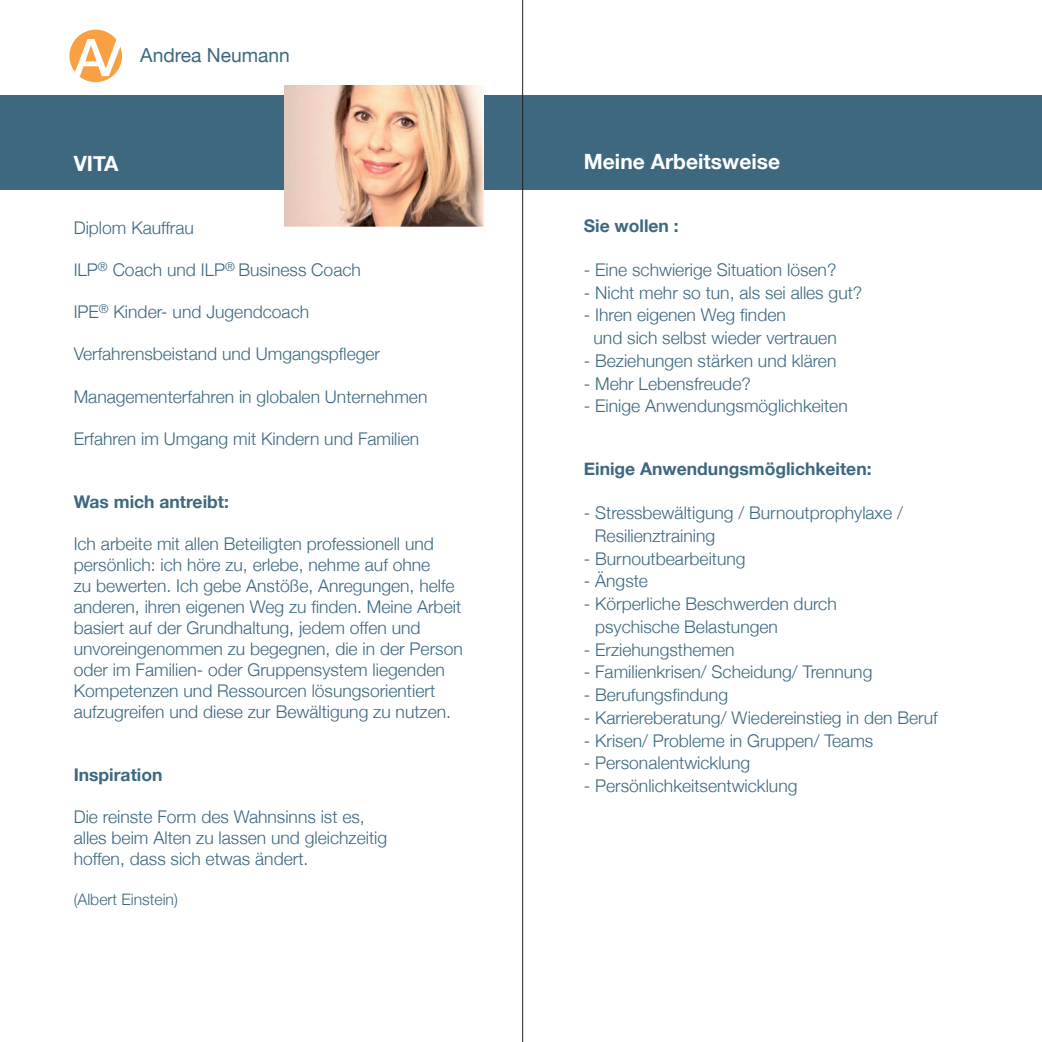
<style>
.page{position:relative;width:1042px;height:1042px;background:#fff}
.page>*{position:absolute;margin:0;border:0;box-sizing:border-box;transform-origin:0 0}
.t1{font:500 51.98px "Helvetica Neue";color:#fff}
.t2{font:700 21px "Helvetica Neue";color:#fff}
.t3{font:19.25px "Helvetica Neue";color:#3d687f}
.t4{font:300 17.5px/21px "Helvetica Neue";color:#3d687f}
.t5{font:700 17.5px "Helvetica Neue";color:#3d687f}
.t6{font:300 15.75px "Helvetica Neue";color:#3d687f}
</style>
<div class="page">
<div style="left:0;top:95px;width:1042px;height:94px;background:#3d687f"></div>
<hr style="left:522px;top:0;width:1px;height:1042px;background:#231f20">
<div style="left:69px;top:30px;width:53px;height:52px;background:#f99f44;border-radius:50%"></div>
<svg style="left:102px;top:39px;width:20px;height:37px"></svg>
<img style="left:284px;top:85px;width:200px;height:141px">
<p class="t1" style="left:74px;top:26px;width:36px">A</p>
<p class="t3" style="left:140px;top:44px;width:151px">Andrea Neumann</p>
<p class="t2" style="left:74px;top:151px;width:46px">VITA</p>
<p class="t4" style="left:74px;top:217px;width:122px">Diplom Kauffrau</p>
<p class="t4" style="left:74px;top:259px;width:289px">ILP<sup>®</sup> Coach und ILP<sup>®</sup> Business Coach</p>
<p class="t4" style="left:74px;top:301px;width:237px">IPE<sup>®</sup> Kinder- und Jugendcoach</p>
<p class="t4" style="left:74px;top:343px;width:308px">Verfahrensbeistand und Umgangspfleger</p>
<p class="t4" style="left:74px;top:385px;width:355px">Managementerfahren in globalen Unternehmen</p>
<p class="t4" style="left:74px;top:427px;width:347px">Erfahren im Umgang mit Kindern und Familien</p>
<p class="t5" style="left:74px;top:490px;width:157px">Was mich antreibt:</p>
<p class="t4" style="left:74px;top:532px;width:362px">Ich arbeite mit allen Beteiligten professionell und</p>
<p class="t4" style="left:74px;top:553px;width:358px">persönlich: ich höre zu, erlebe, nehme auf ohne</p>
<p class="t4" style="left:74px;top:574px;width:389px">zu bewerten. Ich gebe Anstöße, Anregungen, helfe anderen, ihren eigenen Weg zu finden. Meine Arbeit basiert auf der Grundhaltung, jedem offen und</p>
<p class="t4" style="left:74px;top:637px;width:391px">unvoreingenommen zu begegnen, die in der Person oder im Familien- oder Gruppensystem liegenden<br>Kompetenzen und Ressourcen lösungsorientiert</p>
<p class="t4" style="left:74px;top:700px;width:379px">aufzugreifen und diese zur Bewältigung zu nutzen.</p>
<p class="t5" style="left:74px;top:763px;width:90px">Inspiration</p>
<p class="t4" style="left:74px;top:805px;width:293px">Die reinste Form des Wahnsinns ist es,</p>
<p class="t4" style="left:74px;top:826px;width:315px">alles beim Alten zu lassen und gleichzeitig</p>
<p class="t4" style="left:74px;top:847px;width:236px">hoffen, dass sich etwas ändert.</p>
<p class="t6" style="left:74px;top:889px;width:106px">(Albert Einstein)</p>
<p class="t2" style="left:584px;top:148px;width:198px">Meine Arbeitsweise</p>
<p class="t5" style="left:584px;top:215px;width:96px">Sie wollen :</p>
<p class="t4" style="left:584px;top:259px;width:254px">- Eine schwierige Situation lösen?</p>
<p class="t4" style="left:584px;top:281px;width:280px">- Nicht mehr so tun, als sei alles gut?</p>
<p class="t4" style="left:584px;top:304px;width:203px">- Ihren eigenen Weg finden</p>
<p class="t4" style="left:593px;top:327px;width:245px">und sich selbst wieder vertrauen</p>
<p class="t4" style="left:584px;top:350px;width:254px">- Beziehungen stärken und klären</p>
<p class="t4" style="left:584px;top:372px;width:168px">- Mehr Lebensfreude?</p>
<p class="t4" style="left:584px;top:395px;width:265px">- Einige Anwendungsmöglichkeiten</p>
<p class="t5" style="left:584px;top:458px;width:289px">Einige Anwendungsmöglichkeiten:</p>
<p class="t4" style="left:584px;top:502px;width:320px">- Stressbewältigung / Burnoutprophylaxe /</p>
<p class="t4" style="left:595px;top:525px;width:122px">Resilienztraining</p>
<p class="t4" style="left:584px;top:547px;width:163px">- Burnoutbearbeitung</p>
<p class="t4" style="left:584px;top:570px;width:66px">- Ängste</p>
<p class="t4" style="left:584px;top:593px;width:254px">- Körperliche Beschwerden durch</p>
<p class="t4" style="left:595px;top:616px;width:184px">psychische Belastungen</p>
<p class="t4" style="left:584px;top:638px;width:152px">- Erziehungsthemen</p>
<p class="t4" style="left:584px;top:661px;width:290px">- Familienkrisen/ Scheidung/ Trennung</p>
<p class="t4" style="left:584px;top:684px;width:146px">- Berufungsfindung</p>
<p class="t4" style="left:584px;top:707px;width:355px">- Karriereberatung/ Wiedereinstieg in den Beruf</p>
<p class="t4" style="left:584px;top:729px;width:291px">- Krisen/ Probleme in Gruppen/ Teams</p>
<p class="t4" style="left:584px;top:752px;width:168px">- Personalentwicklung</p>
<p class="t4" style="left:584px;top:775px;width:215px">- Persönlichkeitsentwicklung</p>
</div>
